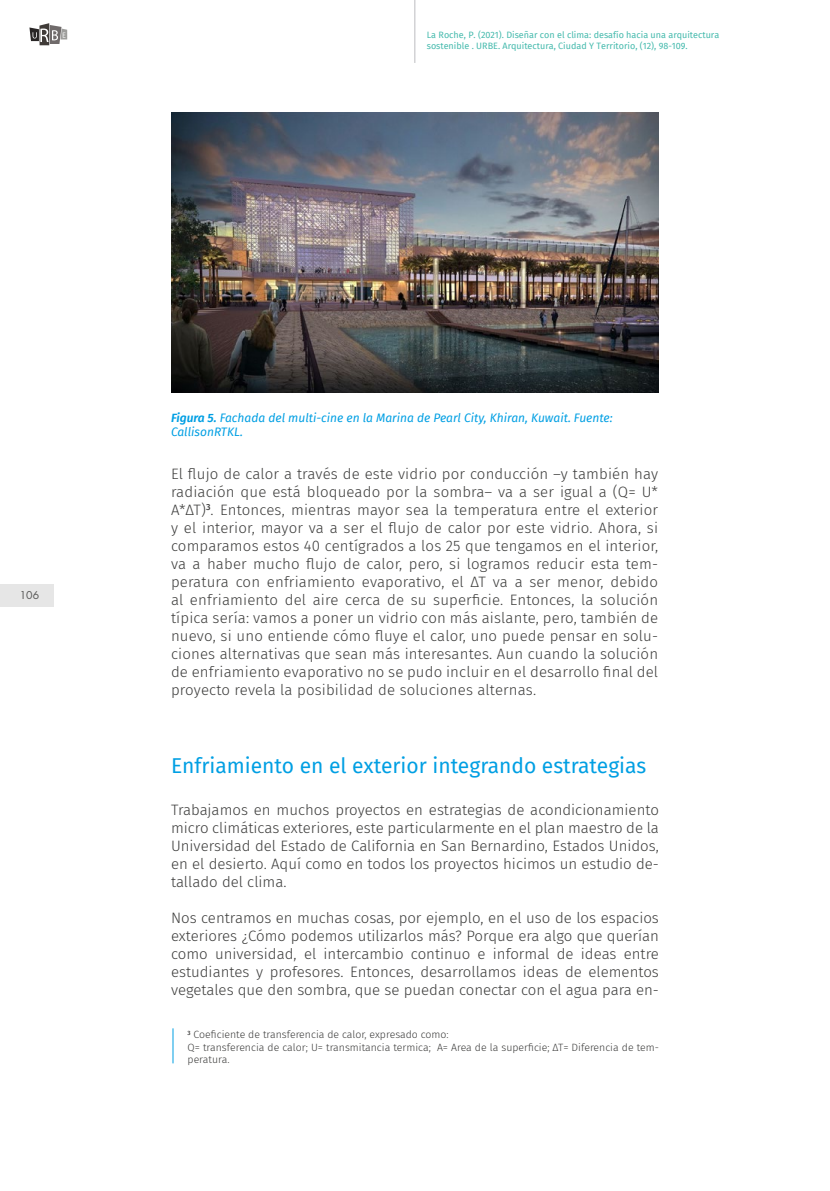
<style>
.page{position:relative;width:830px;height:1191px;background:#fff}
.page>*{position:absolute;margin:0;border:0;box-sizing:border-box;transform-origin:0 0}
.t1{font:21px "Fira Sans";color:#009fe3}
.t2{font:300 15px/18px "Fira Sans";color:#3c3c3b;text-align:justify}
.t3{font:italic 12px/14.4px "Fira Sans";color:#009fe3}
.t4{font:300 10.5px/12.6px "Fira Sans";color:#3c3c3b}
.t5{font:10.5px "Futura Std";color:#575756}
.t6{font:9px/10.8px "Fira Sans";color:#45baad}
.s1{font-style:inherit}
.s2{font-weight:600}
</style>
<div class="page">
<div style="left:0;top:584px;width:53px;height:22px;background:#e6e6e6"></div>
<img style="left:171px;top:113px;width:486px;height:279px">
<hr style="left:172px;top:1028px;width:1px;height:35px;background:#009fe3">
<svg style="left:29px;top:23px;width:38px;height:22px"></svg>
<hr style="left:414px;top:0;width:1px;height:63px;background:#bcbdc0">
<p class="t6" style="left:426px;top:29px;width:294px">La Roche, P. (2021). Diseñar con el clima: desafío hacia una arquitectura sostenible . URBE. Arquitectura, Ciudad Y Territorio, (12), 98-109.<span class="s1">.</span></p>
<p class="t5" style="left:20px;top:588px;width:21px">106</p>
<p class="t3" style="left:171px;top:410px;width:443px"><span class="s2">Figura 5.</span> Fachada del multi-cine en la Marina de Pearl City, Khiran, Kuwait. Fuente:<br>CallisonRTKL.</p>
<p class="t2" style="left:171px;top:464px;width:488px">El flujo de calor a través de este vidrio por conducción –y también hay radiación que está bloqueado por la sombra– va a ser igual a (Q= U* A*∆T)<sup>3</sup>. Entonces, mientras mayor sea la temperatura entre el exterior y el interior, mayor va a ser el flujo de calor por este vidrio. Ahora, si comparamos estos 40 centígrados a los 25 que tengamos en el interior, va a haber mucho flujo de calor, pero, si logramos reducir esta tem&shy;peratura con enfriamiento evaporativo, el ∆T va a ser menor, debido al enfriamiento del aire cerca de su superficie. Entonces, la solución típica sería: vamos a poner un vidrio con más aislante, pero, también de nuevo, si uno entiende cómo fluye el calor, uno puede pensar en solu&shy;ciones alternativas que sean más interesantes. Aun cuando la solución de enfriamiento evaporativo no se pudo incluir en el desarrollo final del proyecto revela la posibilidad de soluciones alternas.</p>
<h1 class="t1" style="left:171px;top:749px;width:476px">Enfriamiento en el exterior integrando estrategias</h1>
<p class="t2" style="left:171px;top:801px;width:489px">Trabajamos en muchos proyectos en estrategias de acondicionamiento micro climáticas exteriores, este particularmente en el plan maestro de la Universidad del Estado de California en San Bernardino, Estados Unidos, en el desierto. Aquí como en todos los proyectos hicimos un estudio de&shy;tallado del clima.</p>
<p class="t2" style="left:171px;top:909px;width:489px">Nos centramos en muchas cosas, por ejemplo, en el uso de los espacios exteriores ¿Cómo podemos utilizarlos más? Porque era algo que querían como universidad, el intercambio continuo e informal de ideas entre estudiantes y profesores. Entonces, desarrollamos ideas de elementos vegetales que den sombra, que se puedan conectar con el agua para en-</p>
<p class="t4" style="left:187px;top:1028px;width:472px"><sup>3</sup> Coeficiente de transferencia de calor, expresado como:<br>Q= transferencia de calor; U= transmitancia termica; A= Area de la superficie; ∆T= Diferencia de tem&shy;peratura.</p>
</div>
